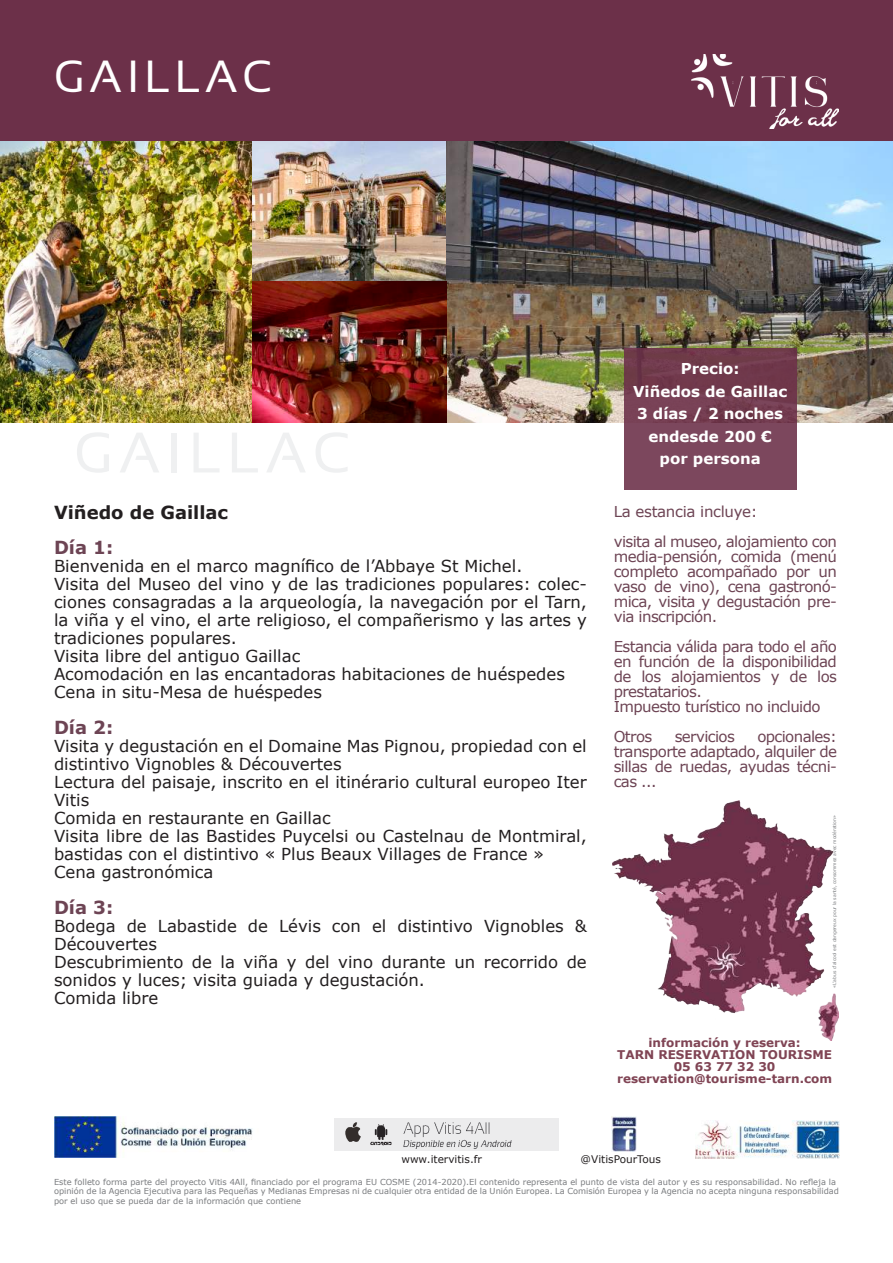
<style>
.page{position:relative;width:893px;height:1263px;background:#fff}
.page>*{position:absolute;margin:0;border:0;box-sizing:border-box;transform-origin:0 0}
.t1{font:45px "Sansation";letter-spacing:.11em;color:#fff}
.t2{font:700 18px "Verdana";color:#231f20}
.t3{font:700 18px "Verdana";color:#6d4454}
.t4{font:16.5px/18px "Verdana";color:#231f20}
.t5{font:15px/15px "Verdana";letter-spacing:-.04em;color:#6d4454}
.t6{font:700 15px/22.5px "Verdana";color:#fff;text-align:center}
.t7{font:700 12px/12px "Verdana";color:#804454;text-align:center}
.t8{font:10.5px "Verdana";color:#231f20}
.t9{font:8.25px/9.9px "Verdana";color:#7a7c7f}
.t10{font:4.5px "Verdana";color:#7a7c7f}
</style>
<div class="page">
<img style="left:0;top:140px;width:893px;height:283px">
<div style="left:0;top:0;width:893px;height:140px;background:#6c3049"></div>
<div style="left:624px;top:348px;width:173px;height:142px;background:linear-gradient(to bottom,#6e3748,#7f4a61)"></div>
<img style="left:691px;top:54px;width:147px;height:74px">
<img style="left:613px;top:800px;width:225px;height:240px">
<img style="left:696px;top:1120px;width:143px;height:38px">
<img style="left:54px;top:1116px;width:199px;height:42px">
<img style="left:334px;top:1119px;width:225px;height:31px">
<img style="left:611px;top:1117px;width:25px;height:34px">
<h1 class="t1" style="left:54px;top:52px;width:220px">GAILLAC</h1>
<p class="t2" style="left:54px;top:501px;width:176px">Viñedo de Gaillac</p>
<p class="t3" style="left:54px;top:536px;width:61px">Día 1:</p>
<p class="t4" style="left:54px;top:558px;width:534px">Bienvenida en el marco magnífico de l’Abbaye St Michel.<br>Visita del Museo del vino y de las tradiciones populares: colec&shy;ciones consagradas a la arqueología, la navegación por el Tarn, la viña y el vino, el arte religioso, el compañerismo y las artes y tradiciones populares.<br>Visita libre del antiguo Gaillac<br>Acomodación en las encantadoras habitaciones de huéspedes Cena in situ-Mesa de huéspedes</p>
<p class="t3" style="left:54px;top:716px;width:61px">Día 2:</p>
<p class="t4" style="left:54px;top:738px;width:534px">Visita y degustación en el Domaine Mas Pignou, propiedad con el distintivo Vignobles &amp; Découvertes<br>Lectura del paisaje, inscrito en el itinérario cultural europeo Iter Vitis<br>Comida en restaurante en Gaillac<br>Visita libre de las Bastides Puycelsi ou Castelnau de Montmiral, bastidas con el distintivo « Plus Beaux Villages de France » Cena gastronómica</p>
<p class="t3" style="left:54px;top:896px;width:61px">Día 3:</p>
<p class="t4" style="left:54px;top:918px;width:534px">Bodega de Labastide de Lévis con el distintivo Vignobles &amp; Découvertes<br>Descubrimiento de la viña y del vino durante un recorrido de sonidos y luces; visita guiada y degustación.<br>Comida libre</p>
<p class="t6" style="left:633px;top:357px;width:156px">Precio:<br>Viñedos de Gaillac<br>3 días / 2 noches endesde 200 € por persona</p>
<p class="t5" style="left:614px;top:497px;width:225px;line-height:30px">La estancia incluye:<br>visita al museo, alojamiento con</p>
<p class="t5" style="left:614px;top:549px;width:225px;text-align:justify">media-pensión, comida (menú completo acompañado por un vaso de vino), cena gastronó&shy;mica, visita y degustación pre&shy;via inscripción.</p>
<p class="t5" style="left:614px;top:639px;width:225px">Estancia válida para todo el año en función de la disponibilidad de los alojamientos y de los prestatarios.<br>Impuesto turístico no incluido</p>
<p class="t5" style="left:614px;top:729px;width:40px">Otros</p>
<p class="t5" style="left:675px;top:729px;width:62px">servicios</p>
<p class="t5" style="left:614px;top:729px;width:225px;text-align:justify;text-indent:144px">opcionales: transporte adaptado, alquiler de sillas de ruedas, ayudas técni&shy;cas ...</p>
<p class="t10" style="left:831px;top:988px;width:174px;rotate:-90deg">«L’abus d’alcool est dangereux pour la santé, consommez avec modération»</p>
<p class="t7" style="left:617px;top:1037px;width:216px">información y reserva:<br>TARN RESERVATION TOURISME<br>05 63 77 32 30 reservation@tourisme-tarn.com</p>
<p class="t8" style="left:401px;top:1152px;width:82px">www.itervitis.fr</p>
<p class="t8" style="left:581px;top:1152px;width:82px">@VitisPourTous</p>
<p class="t9" style="left:54px;top:1177px;width:787px">Este folleto forma parte del proyecto Vitis 4All, financiado por el programa EU COSME (2014-2020).El contenido representa el punto de vista del autor y es su responsabilidad. No refleja la opinión de la Agencia Ejecutiva para las Pequeñas y Medianas Empresas ni de cualquier otra entidad de la Unión Europea. La Comisión Europea y la Agencia no acepta ninguna responsabilidad por el uso que se pueda dar de la información que contiene</p>
</div>
